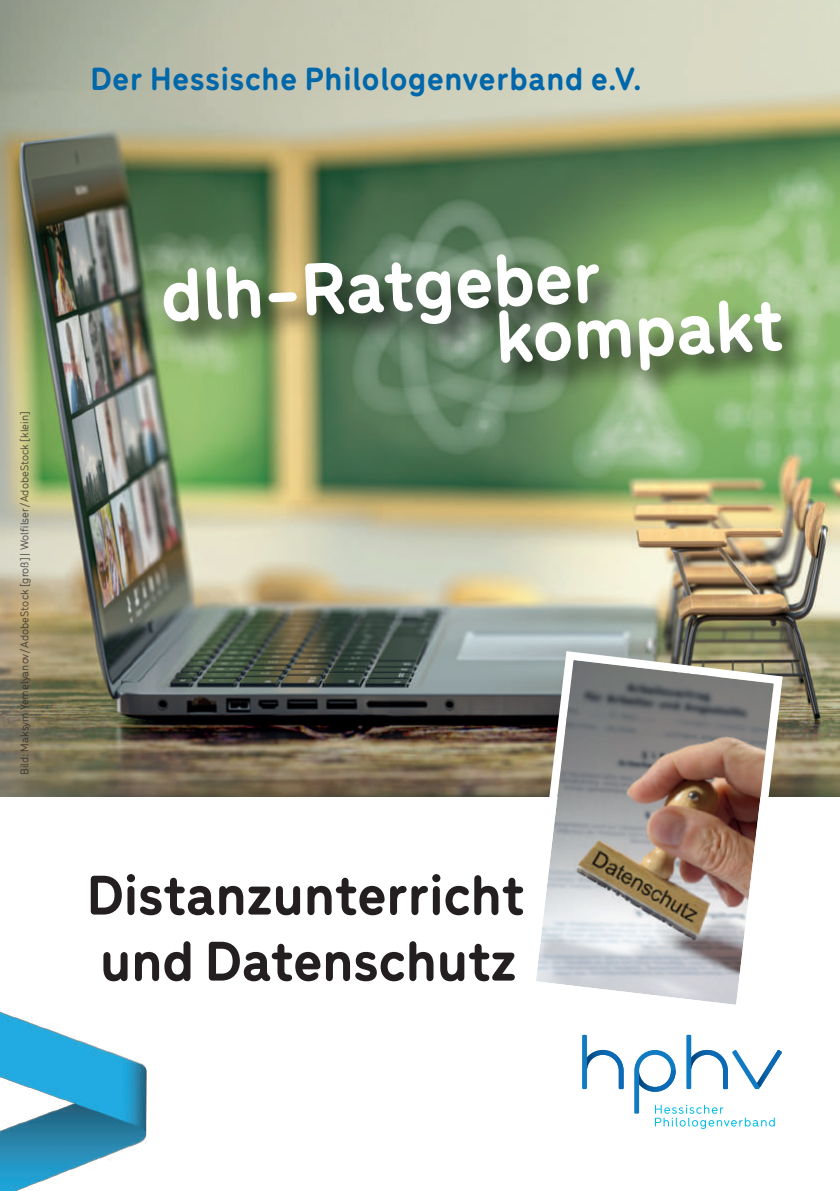
<style>
.page{position:relative;width:840px;height:1191px;background:#fff}
.page>*{position:absolute;margin:0;border:0;box-sizing:border-box;transform-origin:0 0}
.t1{font:700 77.8px/58.2px "Menco";color:#fff}
.t2{font:700 59px/66px "Menco";color:#231f20}
.t3{font:700 34px "Menco";letter-spacing:.025em;color:#0067aa}
.t4{font:500 12px "Menco";color:rgb(35 31 32/.7)}
</style>
<div class="page">
<img style="left:0;top:0;width:839px;height:796px">
<img style="left:522px;top:646px;width:264px;height:359px">
<img style="left:119px;top:196px;width:720px;height:268px">
<svg style="left:582px;top:1034px;width:22px;height:55px"></svg>
<img style="left:586px;top:1050px;width:37px;height:39px">
<svg style="left:634px;top:1034px;width:147px;height:95px"></svg>
<img style="left:0;top:1011px;width:146px;height:180px">
<h3 class="t3" style="left:90px;top:67px;width:553px">Der Hessische Philologenverband e.V.</h3>
<p class="t4" style="left:20px;top:775px;width:365px;rotate:-90deg">Bild: Maksym Yemelyanov/AdobeStock [groß] | Wolfilser/AdobeStock [klein]</p>
<h1 class="t1" style="left:490px;top:258px;width:289px;text-indent:-331px;rotate:-3deg">dlh-Ratgeber kompakt</h1>
<h2 class="t2" style="left:87px;top:867px;width:439px">Distanzunterricht und Datenschutz</h2>
</div>
